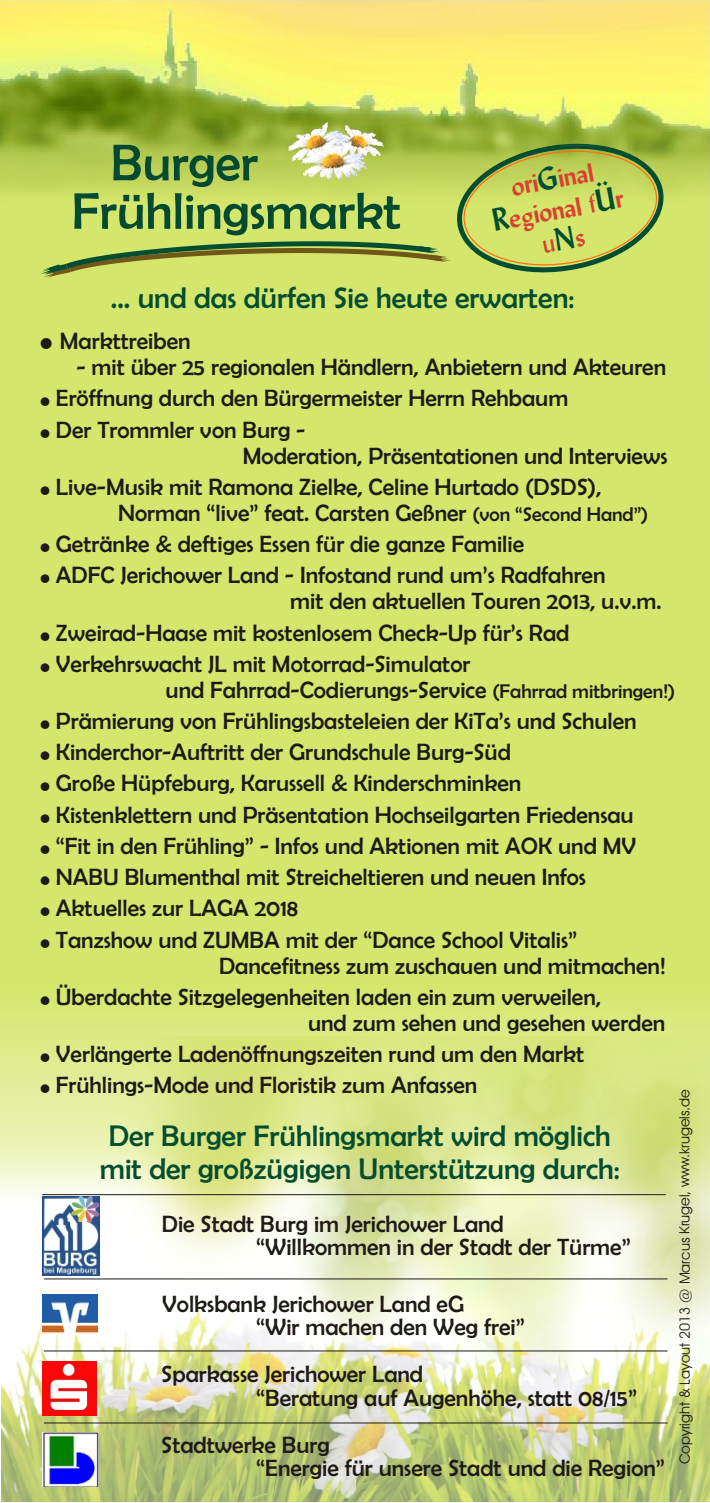
<style>
.page{position:relative;width:710px;height:1503px;background:#fff}
.page>*{position:absolute;margin:0;border:0;box-sizing:border-box;transform-origin:0 0}
.t1{font:52px/48.5px "Berlin Sans FB";color:#034a30}
.t2{font:30px/32.8px "Berlin Sans FB";color:#034d30}
.t3{font:700 26px "Lydian BT";color:#d94030}
.t4{font:23.75px/31.2px "Berlin Sans FB";color:#1f1a17}
.t5{font:14.25px "Avant Garde Bk BT";color:#1f1a17}
.s1{font-weight:400}
.s2{font-size:20px}
</style>
<div class="page">
<img style="left:1px;top:1300px;width:709px;height:201px">
<img style="left:0;top:385px;width:710px;height:915px">
<img style="left:0;top:0;width:710px;height:385px">
<img style="left:328px;top:120px;width:58px;height:17px">
<img style="left:286px;top:122px;width:60px;height:15px">
<img style="left:295px;top:131px;width:77px;height:6px">
<img style="left:42px;top:1432px;width:57px;height:54px">
<img style="left:42px;top:1294px;width:56px;height:40px">
<img style="left:42px;top:1361px;width:55px;height:54px">
<hr style="left:44px;top:1278px;width:624px;height:1px;background:#1f1a17">
<img style="left:43px;top:1196px;width:56px;height:79px">
<hr style="left:44px;top:1350px;width:624px;height:1px;background:#1f1a17">
<hr style="left:44px;top:1422px;width:624px;height:1px;background:#1f1a17">
<hr style="left:42px;top:1194px;width:624px;height:1px;background:#1f1a17">
<svg style="left:41px;top:338px;width:11px;height:11px"></svg>
<svg style="left:41px;top:398px;width:9px;height:8px"></svg>
<svg style="left:41px;top:429px;width:9px;height:8px"></svg>
<svg style="left:41px;top:486px;width:9px;height:9px"></svg>
<svg style="left:41px;top:543px;width:9px;height:9px"></svg>
<svg style="left:41px;top:574px;width:9px;height:9px"></svg>
<svg style="left:41px;top:632px;width:9px;height:8px"></svg>
<svg style="left:41px;top:663px;width:9px;height:9px"></svg>
<svg style="left:41px;top:720px;width:9px;height:9px"></svg>
<svg style="left:41px;top:751px;width:9px;height:9px"></svg>
<svg style="left:41px;top:783px;width:9px;height:8px"></svg>
<svg style="left:41px;top:814px;width:9px;height:8px"></svg>
<svg style="left:41px;top:845px;width:9px;height:9px"></svg>
<svg style="left:41px;top:876px;width:9px;height:9px"></svg>
<svg style="left:41px;top:907px;width:9px;height:9px"></svg>
<svg style="left:41px;top:939px;width:9px;height:8px"></svg>
<svg style="left:41px;top:996px;width:9px;height:8px"></svg>
<svg style="left:41px;top:1053px;width:9px;height:9px"></svg>
<svg style="left:41px;top:1084px;width:9px;height:9px"></svg>
<svg style="left:40px;top:137px;width:641px;height:148px;background:#bdd160"></svg>
<h1 class="t1" style="left:72px;top:138px;width:331px;text-indent:39px">Burger<br>Frühlingsmarkt</h1>
<p class="t3" style="left:522px;top:174px;width:72px;rotate:-10deg">r inal</p>
<p class="t3" style="left:507px;top:208px;width:118px;rotate:-10deg">egional <span class="s1">f</span> r</p>
<p class="t2" style="left:111px;top:281px;width:465px">... und das dürfen Sie heute erwarten:</p>
<p class="t4" style="left:60px;top:325px;width:132px">Markttreiben</p>
<p class="t4" style="left:56px;top:351px;width:612px;text-indent:21px">- mit über 25 regionalen Händlern, Anbietern und Akteuren<br>Eröffnung durch den Bürgermeister Herrn Rehbaum<br>Der Trommler von Burg -</p>
<p class="t4" style="left:56px;top:440px;width:613px;text-indent:187px">Moderation, Präsentationen und Interviews<br>Live-Musik mit Ramona Zielke, Celine Hurtado (DSDS),</p>
<p class="t4" style="left:56px;top:497px;width:594px;text-indent:62px">Norman “live” feat. Carsten Geßner <span class="s2">(von “Second Hand”)<br></span>Getränke &amp; deftiges Essen für die ganze Familie<br>ADFC Jerichower Land - Infostand rund um’s Radfahren</p>
<p class="t4" style="left:56px;top:585px;width:607px;text-indent:234px">mit den aktuellen Touren 2013, u.v.m.<br>Zweirad-Haase mit kostenlosem Check-Up für’s Rad<br>Verkehrswacht JL mit Motorrad-Simulator</p>
<p class="t4" style="left:56px;top:674px;width:621px;text-indent:110px">und Fahrrad-Codierungs-Service <span class="s2">(Fahrrad mitbringen!)<br></span>Prämierung von Frühlingsbasteleien der KiTa’s und Schulen Kinderchor-Auftritt der Grundschule Burg-Süd<br>Große Hüpfeburg, Karussell &amp; Kinderschminken<br>Kistenklettern und Präsentation Hochseilgarten Friedensau<br>“Fit in den Frühling” - Infos und Aktionen mit AOK und MV NABU Blumenthal mit Streicheltieren und neuen Infos Aktuelles zur LAGA 2018<br>Tanzshow und ZUMBA mit der “Dance School Vitalis”</p>
<p class="t4" style="left:56px;top:949px;width:611px;text-indent:163px">Dancefitness zum zuschauen und mitmachen!<br>Überdachte Sitzgelegenheiten laden ein zum verweilen,</p>
<p class="t4" style="left:56px;top:1007px;width:611px;text-indent:252px">und zum sehen und gesehen werden<br>Verlängerte Ladenöffnungszeiten rund um den Markt<br>Frühlings-Mode und Floristik zum Anfassen</p>
<p class="t5" style="left:679px;top:1464px;width:376px;rotate:-90deg">Copyri ht &amp; Layout 2013 @ Ma cr us K ur gel, www.k ur g sl d. e</p>
<p class="t5" style="left:679px;top:1127px;width:10px;rotate:-90deg">e</p>
<p class="t2" style="left:100px;top:1119px;width:521px">Der Burger Frühlingsmarkt wird möglich mit der großzügigen Unterstützung durch:</p>
<p class="t4" style="left:256px;top:1211px;width:376px;line-height:23.5px;text-indent:-94px">Die Stadt Burg im Jerichower Land “Willkommen in der Stadt der Türme”</p>
<p class="t4" style="left:256px;top:1292px;width:270px;line-height:23.5px;text-indent:-94px">Volksbank Jerichower Land eG<br>“Wir machen den Weg frei”</p>
<p class="t4" style="left:256px;top:1362px;width:382px;line-height:23.5px;text-indent:-95px">Sparkasse Jerichower Land<br>“Beratung auf Augenhöhe, statt 08/15”</p>
<p class="t4" style="left:256px;top:1432px;width:410px;line-height:23.5px;text-indent:-95px">Stadtwerke Burg<br>“Energie für unsere Stadt und die Region”</p>
<p class="t5" style="left:679px;top:1423px;width:10px;rotate:-90deg">g</p>
</div>
